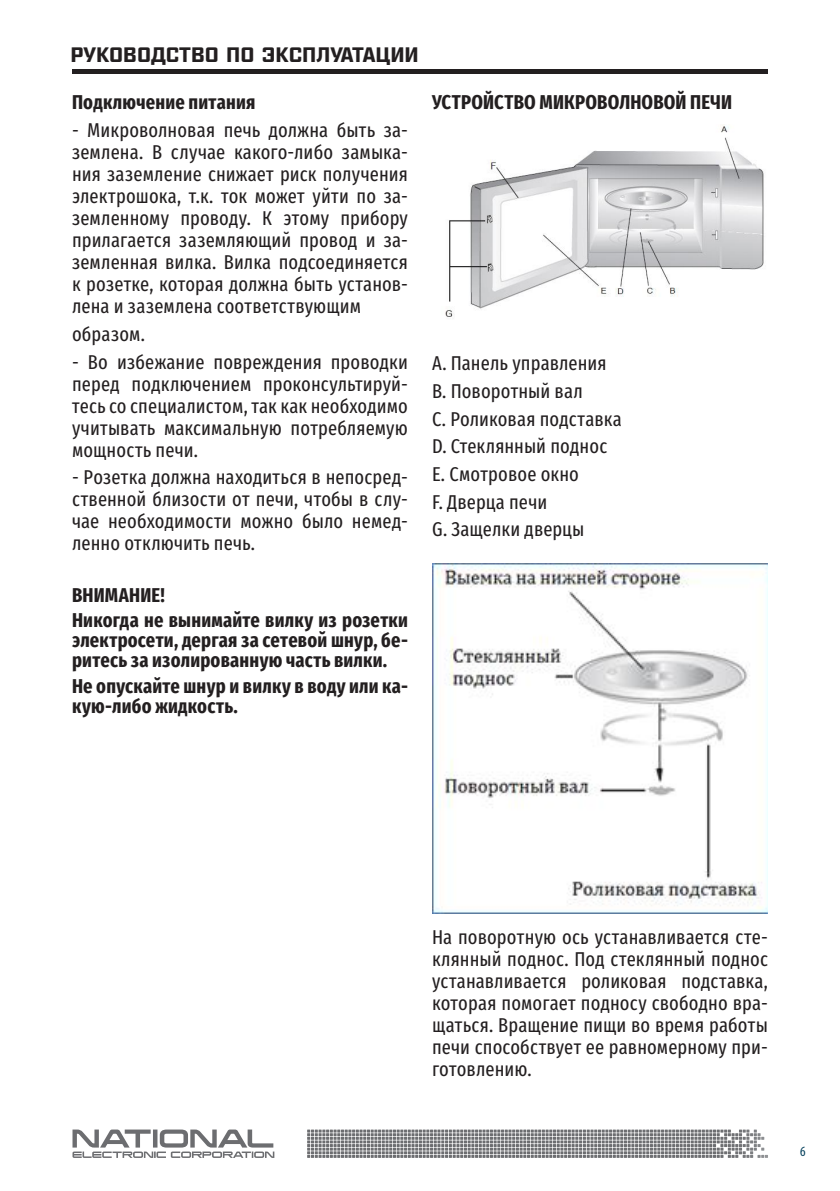
<style>
.page{position:relative;width:840px;height:1191px;background:#fff}
.page>*{position:absolute;margin:0;border:0;box-sizing:border-box;transform-origin:0 0}
.t1{font:700 24px "Match";color:#231f20}
.Основной_текст{font:20px/22px "Fira Sans Compressed";letter-spacing:.005em;color:#231f20;text-align:justify}
.Стиль_абзаца_1{font:700 20px/20px "Fira Sans Compressed";letter-spacing:.01em;color:#231f20;text-align:justify}
.t2{font:condensed 14.2px "Myriad Pro";color:#013d59}
</style>
<div class="page">
<hr style="left:72px;top:69px;width:695px;height:4px;background:#231f20">
<svg style="left:675px;top:1129px;width:81px;height:3px"></svg>
<svg style="left:307px;top:1129px;width:342px;height:28px;background:#9b9c9e"></svg>
<svg style="left:72px;top:1129px;width:202px;height:29px"></svg>
<img style="left:445px;top:125px;width:319px;height:192px">
<img style="left:432px;top:564px;width:335px;height:349px">
<p class="t1" style="left:71px;top:38px;width:349px">руководство по эксплуатации</p>
<p class="Стиль_абзаца_1" style="left:72px;top:91px;width:185px">Подключение питания</p>
<p class="Основной_текст" style="left:72px;top:119px;width:337px">- Микроволновая печь должна быть за&shy;землена. В случае какого-либо замыка&shy;ния заземление снижает риск получения электрошока, т.к. ток может уйти по за&shy;земленному проводу. К этому прибору прилагается заземляющий провод и за&shy;земленная вилка. Вилка подсоединяется к розетке, которая должна быть установ&shy;лена и заземлена соответствующим</p>
<p class="Основной_текст" style="left:72px;top:322px;width:74px">образом.</p>
<p class="Основной_текст" style="left:72px;top:350px;width:337px">- Во избежание повреждения проводки перед подключением проконсультируй&shy;тесь со специалистом, так как необходимо учитывать максимальную потребляемую мощность печи.</p>
<p class="Основной_текст" style="left:72px;top:466px;width:337px">- Розетка должна находиться в непосред&shy;ственной близости от печи, чтобы в слу&shy;чае необходимости можно было немед&shy;ленно отключить печь.</p>
<p class="Стиль_абзаца_1" style="left:72px;top:583px;width:94px">ВНИМАНИЕ!</p>
<p class="Стиль_абзаца_1" style="left:72px;top:609px;width:337px">Никогда не вынимайте вилку из розетки электросети, дергая за сетевой шнур, бе&shy;ритесь за изолированную часть вилки.</p>
<p class="Стиль_абзаца_1" style="left:72px;top:675px;width:337px">Не опускайте шнур и вилку в воду или ка&shy;кую-либо жидкость.</p>
<p class="Стиль_абзаца_1" style="left:432px;top:91px;width:301px">УСТРОЙСТВО МИКРОВОЛНОВОЙ ПЕЧИ</p>
<p class="Основной_текст" style="left:432px;top:352px;width:176px">A. Панель управления</p>
<p class="Основной_текст" style="left:432px;top:379px;width:152px">B. Поворотный вал</p>
<p class="Основной_текст" style="left:432px;top:407px;width:191px">C. Роликовая подставка</p>
<p class="Основной_текст" style="left:432px;top:435px;width:176px">D. Стеклянный поднос</p>
<p class="Основной_текст" style="left:432px;top:462px;width:148px">E. Смотровое окно</p>
<p class="Основной_текст" style="left:432px;top:490px;width:117px">F. Дверца печи</p>
<p class="Основной_текст" style="left:432px;top:518px;width:154px">G. Защелки дверцы</p>
<p class="Основной_текст" style="left:432px;top:925px;width:337px">На поворотную ось устанавливается сте&shy;клянный поднос. Под стеклянный поднос устанавливается роликовая подставка, которая помогает подносу свободно вра&shy;щаться. Вращение пищи во время работы печи способствует ее равномерному при&shy;готовлению.</p>
<p class="t2" style="left:799px;top:1143px;width:7px">6</p>
</div>
